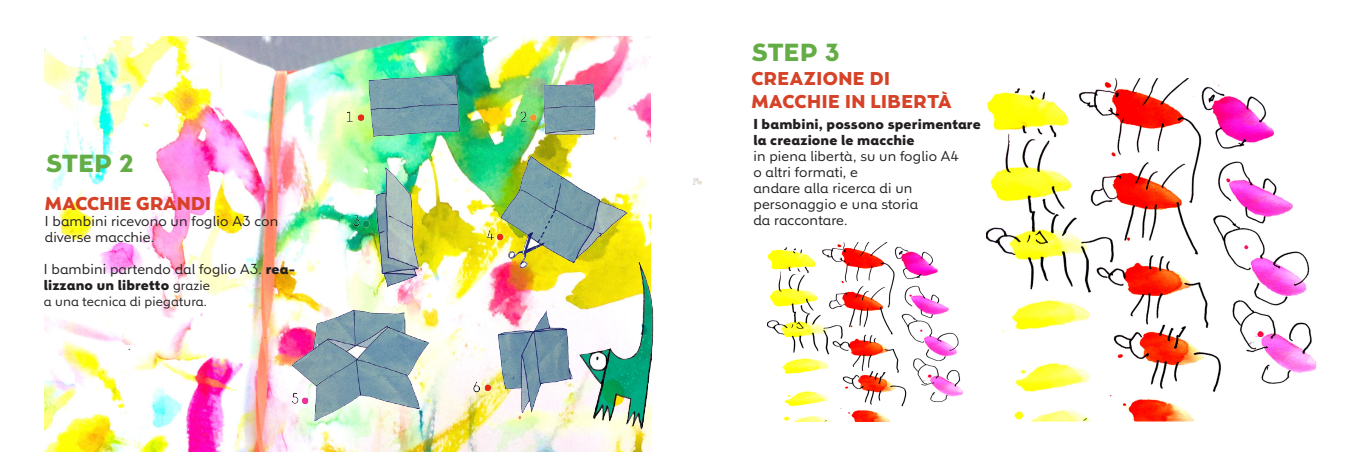
<style>
.page{position:relative;width:1361px;height:468px;background:#fff}
.page>*{position:absolute;margin:0;border:0;box-sizing:border-box;transform-origin:0 0}
.t1{font:800 24px "Remo Pro";letter-spacing:.005em;color:#64ad46}
.t2{font:800 18px "Remo Pro";letter-spacing:.015em;color:#d64227}
.t3{font:14px/16px "Remo Pro";letter-spacing:.01em;color:#231f20}
.t4{font:800 14px "Remo Pro";letter-spacing:.01em;color:#231f20}
.t5{font:13px "Remo Pro";letter-spacing:.01em;color:#231f20}
.s1{font-weight:800}
.s2{font-size:13px}
</style>
<div class="page">
<img style="left:44px;top:37px;width:606px;height:414px">
<img style="left:767px;top:242px;width:196px;height:179px">
<svg style="left:693px;top:178px;width:9px;height:6px"></svg>
<img style="left:986px;top:78px;width:331px;height:343px">
<img style="left:292px;top:75px;width:361px;height:354px">
<p class="t1" style="left:46px;top:147px;width:90px">STEP 2</p>
<p class="t2" style="left:45px;top:191px;width:168px">MACCHIE GRANDI</p>
<p class="t3" style="left:45px;top:212px;width:235px">I bambini ricevono un foglio A3 con</p>
<p class="t3" style="left:45px;top:228px;width:111px">diverse macchie.</p>
<p class="t3" style="left:44px;top:260px;width:253px">I bambini partendo dal foglio A3. <span class="s1">rea&shy;lizzano un libretto</span> <span class="s2">grazie</span></p>
<p class="t5" style="left:44px;top:292px;width:165px">a una tecnica di piegatura.</p>
<p class="t1" style="left:751px;top:35px;width:90px">STEP 3</p>
<p class="t2" style="left:751px;top:65px;width:140px">CREAZIONE DI</p>
<p class="t2" style="left:751px;top:89px;width:202px">MACCHIE IN LIBERTÀ</p>
<p class="t4" style="left:753px;top:114px;width:229px">I bambini, possono sperimentare</p>
<p class="t4" style="left:753px;top:130px;width:163px">la creazione le macchie</p>
<p class="t3" style="left:753px;top:147px;width:207px">in piena libertà, su un foglio A4</p>
<p class="t3" style="left:753px;top:163px;width:106px">o altri formati, e</p>
<p class="t3" style="left:753px;top:179px;width:161px">andare alla ricerca di un</p>
<p class="t3" style="left:753px;top:195px;width:166px">personaggio e una storia</p>
<p class="t3" style="left:753px;top:211px;width:96px">da raccontare.</p>
</div>
